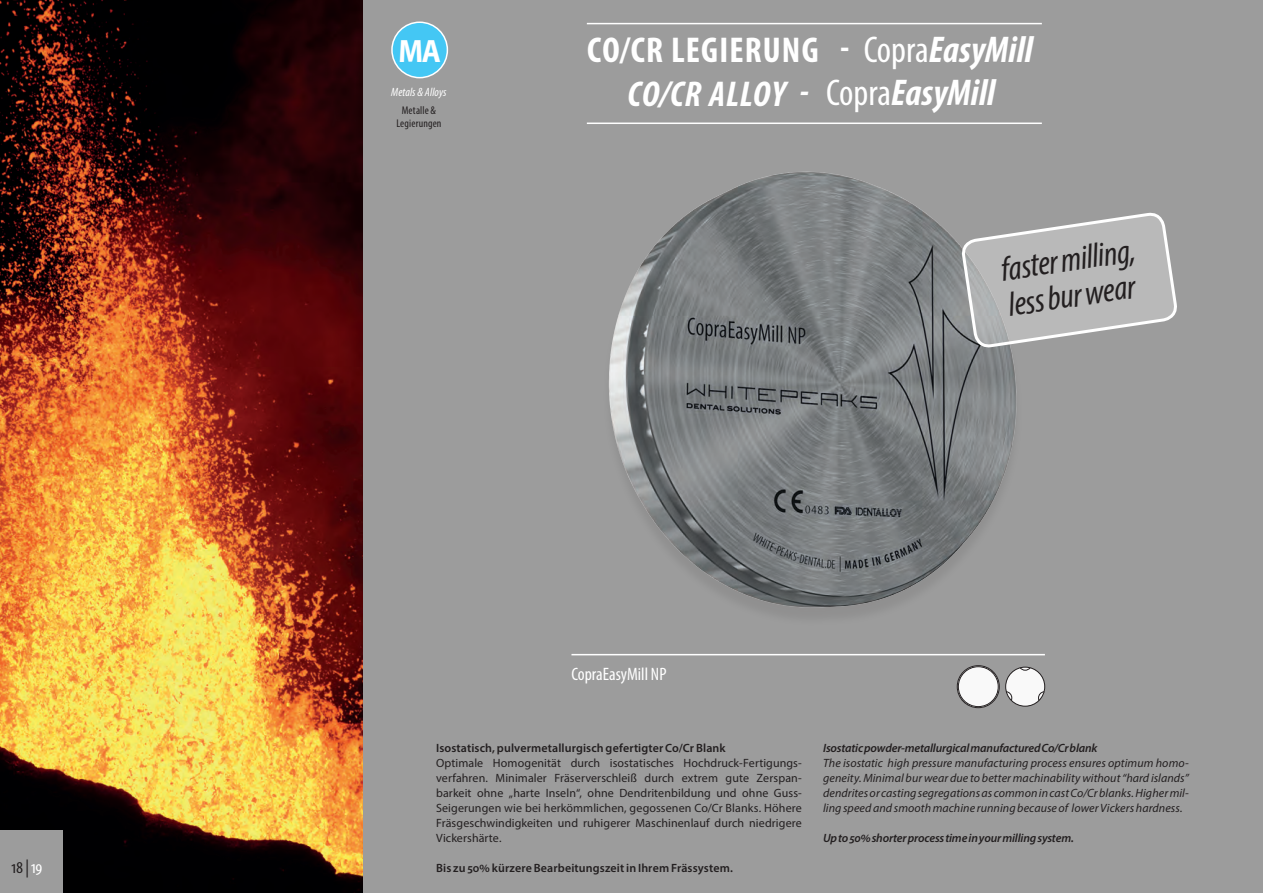
<style>
.page{position:relative;width:1263px;height:893px;background:#fff}
.page>*{position:absolute;margin:0;border:0;box-sizing:border-box;transform-origin:0 0}
.t1{font:italic 700 condensed 37.35px "Myriad Pro";color:#fff}
.t2{font:700 condensed 36px "Myriad Pro";letter-spacing:.03em;color:#fff}
.Index_Seitenzahlen{font:italic 700 condensed 36px "Myriad Pro";letter-spacing:.025em;color:#fff}
.Asterix_EN{font:italic condensed 34.5px/36.2px "Myriad Pro";color:#231f20}
.t3{font:700 32.4px "Myriad Pro";color:#fff;scale:.9 1}
.Produktname{font:condensed 18px "Myriad Pro";color:#fff}
.Fließtext_EN{font:condensed 18px "Myriad Pro";color:#231f20}
.Fließtext_DE{font:12px/15px "Myriad Pro";letter-spacing:.005em;color:#231f20;text-align:justify}
.Fließtext_EN-2{font:italic 12px/15px "Myriad Pro";letter-spacing:.005em;color:#231f20;text-align:justify}
.Fließtext_DE-2{font:600 12px "Myriad Pro";letter-spacing:.01em;color:#231f20}
.Fließtext_EN-3{font:italic 600 12px "Myriad Pro";letter-spacing:-.015em;color:#231f20}
.Materialbezeichnung{font:italic condensed 12px "Myriad Pro";letter-spacing:.01em;color:#fff}
.Materialbezeichnung-2{font:condensed 11.25px "Myriad Pro";letter-spacing:.015em;color:#231f20}
.s1{color:#fff}
.s2{font-weight:400;font-size:37.35px}
.s3{font-style:italic;font-size:37.35px}
.s4{font-weight:400;font-style:normal}
</style>
<div class="page">
<div style="left:361px;top:0;width:902px;height:893px;background:#9c9c9c"></div>
<img style="left:0;top:0;width:362px;height:893px">
<div style="left:392px;top:22px;width:55px;height:56px;background:#44c7f4;border-radius:50%"></div>
<div style="left:391px;top:22px;width:57px;height:56px;border:2px solid #fff;border-radius:50%"></div>
<hr style="left:571px;top:654px;width:474px;height:1px;background:#fff">
<div style="left:0;top:830px;width:63px;height:63px;background:#9c9c9c"></div>
<img style="left:609px;top:171px;width:408px;height:445px">
<svg style="left:962px;top:212px;width:215px;height:162px"></svg>
<svg style="left:957px;top:666px;width:42px;height:42px"></svg>
<div style="left:957px;top:665px;width:43px;height:43px;border:1px solid #231f20;border-radius:50%"></div>
<div style="left:958px;top:667px;width:40px;height:40px;background:#f9f9f9;border-radius:50%"></div>
<div style="left:958px;top:667px;width:40px;height:40px;border:1px solid #231f20;border-radius:50%"></div>
<div style="left:1006px;top:667px;width:39px;height:39px;background:#f9f9f9;border-radius:50%"></div>
<div style="left:1005px;top:667px;width:40px;height:39px;border:1px solid #231f20;border-radius:50%"></div>
<svg style="left:1020px;top:667px;width:11px;height:3px"></svg>
<svg style="left:1038px;top:691px;width:6px;height:10px"></svg>
<svg style="left:1006px;top:691px;width:6px;height:10px"></svg>
<hr style="left:587px;top:23px;width:455px;height:1px;background:#fff">
<hr style="left:587px;top:123px;width:455px;height:1px;background:#fff">
<p class="Fließtext_EN" style="left:12px;top:856px;width:32px">18 | <span class="s1">19</span></p>
<p class="t3" style="left:398px;top:30px;width:49px">MA</p>
<p class="Materialbezeichnung" style="left:391px;top:85px;width:57px">Metals &amp; Alloys</p>
<p class="Materialbezeichnung-2" style="left:402px;top:103px;width:36px">Metalle &amp;</p>
<p class="Materialbezeichnung-2" style="left:396px;top:117px;width:47px">Legierungen</p>
<p class="t2" style="left:587px;top:28px;width:447px">CO/CR LEGIERUNG - <span class="s2">Copra</span><span class="s3">EasyMill</span></p>
<p class="t1" style="left:826px;top:69px;width:171px"><span class="s4">Copra</span>EasyMill</p>
<p class="Index_Seitenzahlen" style="left:628px;top:72px;width:182px">CO/CR ALLOY -</p>
<p class="Asterix_EN" style="left:998px;top:251px;width:137px;rotate:-8deg">faster milling, less bur wear</p>
<p class="Produktname" style="left:571px;top:663px;width:97px">CopraEasyMill NP</p>
<p class="Fließtext_DE-2" style="left:436px;top:740px;width:291px">Isostatisch, pulvermetallurgisch gefertigter Co/Cr Blank</p>
<p class="Fließtext_DE" style="left:436px;top:755px;width:367px">Optimale Homogenität durch isostatisches Hochdruck-Fertigungs&shy;verfahren. Minimaler Fräserverschleiß durch extrem gute Zerspan&shy;barkeit ohne „harte Inseln“, ohne Dendritenbildung und ohne Guss-Seigerungen wie bei herkömmlichen, gegossenen Co/Cr Blanks. Höhere Fräsgeschwindigkeiten und ruhigerer Maschinenlauf durch niedrigere Vickershärte.</p>
<p class="Fließtext_DE-2" style="left:436px;top:860px;width:298px">Bis zu 50% kürzere Bearbeitungszeit in Ihrem Frässystem.</p>
<p class="Fließtext_EN-3" style="left:823px;top:740px;width:276px">Isostatic powder-metallurgical manufactured Co/Cr blank</p>
<p class="Fließtext_EN-2" style="left:823px;top:755px;width:367px">The isostatic high pressure manufacturing process ensures optimum homo&shy;geneity. Minimal bur wear due to better machinability without “hard islands” dendrites or casting segregations as common in cast Co/Cr blanks. Higher mil&shy;ling speed and smooth machine running because of lower Vickers hardness.</p>
<p class="Fließtext_EN-3" style="left:823px;top:830px;width:252px">Up to 50% shorter process time in your milling system.</p>
</div>
